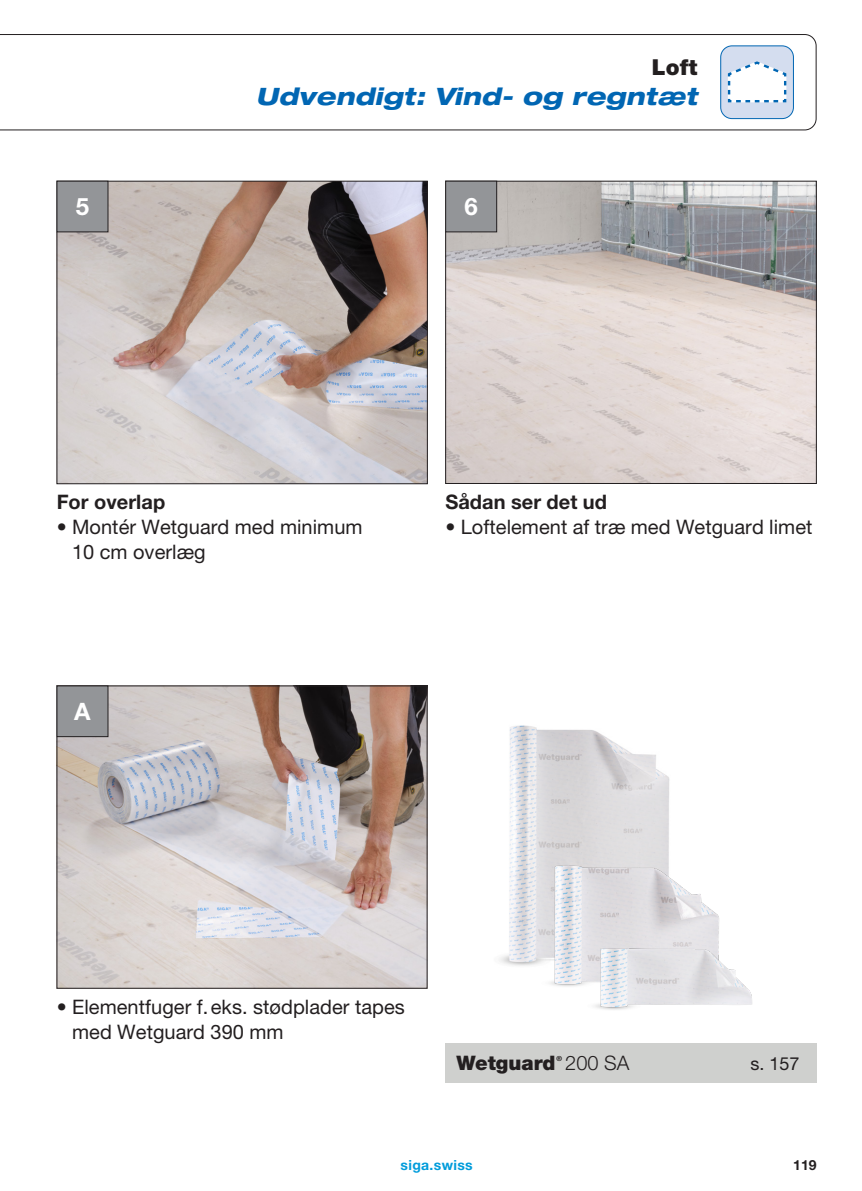
<style>
.page{position:relative;width:862px;height:1191px;background:#fff}
.page>*{position:absolute;margin:0;border:0;box-sizing:border-box;transform-origin:0 0}
.t1{font:italic 800 expanded 24px "Helvetica Neue LT Pro";letter-spacing:.015em;color:#0166b3}
.t2{font:700 24px "Helvetica Neue LT Pro";color:#fff}
.t3{font:900 22px "Helvetica Neue LT Pro";color:#231f20}
.t4{font:20px/25.2px "Helvetica Neue LT Pro";letter-spacing:.005em;color:#231f20}
.t5{font:700 20px "Helvetica Neue LT Pro";letter-spacing:.005em;color:#231f20}
.t6{font:900 20px "Helvetica Neue LT Pro";letter-spacing:.005em;color:#231f20}
.t7{font:300 20px "Helvetica Neue LT Pro";color:#231f20}
.t8{font:18px "Helvetica Neue LT Pro";color:#231f20}
.t9{font:700 14px "Helvetica Neue LT Pro";letter-spacing:.025em;color:#009cdb}
.t10{font:700 14px "Helvetica Neue LT Pro";color:#231f20}
.t11{font:700 7px "Helvetica Neue LT Pro";color:#231f20}
</style>
<div class="page">
<svg style="left:0;top:34px;width:816px;height:96px"></svg>
<img style="left:499px;top:725px;width:105px;height:241px">
<img style="left:525px;top:736px;width:131px;height:251px">
<img style="left:577px;top:768px;width:175px;height:242px">
<div style="left:445px;top:1043px;width:371px;height:40px;background:#cfd0ce"></div>
<img style="left:59px;top:183px;width:366px;height:299px">
<div style="left:57px;top:181px;width:370px;height:303px;border:1px solid #231f20"></div>
<div style="left:57px;top:181px;width:51px;height:51px;background:#939598"></div>
<div style="left:57px;top:181px;width:51px;height:51px;border:1px solid #231f20"></div>
<img style="left:59px;top:687px;width:366px;height:299px">
<div style="left:57px;top:686px;width:51px;height:50px;background:#939598"></div>
<div style="left:57px;top:685px;width:51px;height:52px;border:1px solid #231f20"></div>
<img style="left:447px;top:183px;width:367px;height:299px">
<div style="left:445px;top:181px;width:371px;height:303px;border:1px solid #231f20"></div>
<div style="left:446px;top:181px;width:51px;height:51px;background:#939598"></div>
<div style="left:445px;top:181px;width:52px;height:51px;border:1px solid #231f20"></div>
<p class="t3" style="left:651px;top:54px;width:47px">Loft</p>
<p class="t2" style="left:76px;top:192px;width:15px">5</p>
<p class="t1" style="left:256px;top:81px;width:443px">Udvendigt: Vind- og regntæt</p>
<p class="t2" style="left:464px;top:192px;width:15px">6</p>
<p class="t5" style="left:57px;top:489px;width:110px">For overlap</p>
<p class="t4" style="left:72px;top:514px;width:292px;text-indent:-15px">• Montér Wetguard med minimum<br>10 cm overlæg</p>
<p class="t2" style="left:74px;top:696px;width:18px">A</p>
<p class="t5" style="left:445px;top:489px;width:163px">Sådan ser det ud</p>
<p class="t4" style="left:445px;top:514px;width:369px">• Loftelement af træ med Wetguard limet</p>
<p class="t4" style="left:72px;top:993px;width:334px;text-indent:-15px">• Elementfuger f.eks. stødplader tapes med Wetguard 390 mm</p>
<p class="t6" style="left:456px;top:1050px;width:100px">Wetguard</p>
<p class="t11" style="left:556px;top:1053px;width:7px">®</p>
<p class="t7" style="left:565px;top:1050px;width:66px">200 SA</p>
<p class="t8" style="left:750px;top:1052px;width:51px">s. 157</p>
<p class="t9" style="left:401px;top:1156px;width:74px">siga.swiss</p>
<p class="t10" style="left:793px;top:1156px;width:25px">119</p>
</div>
